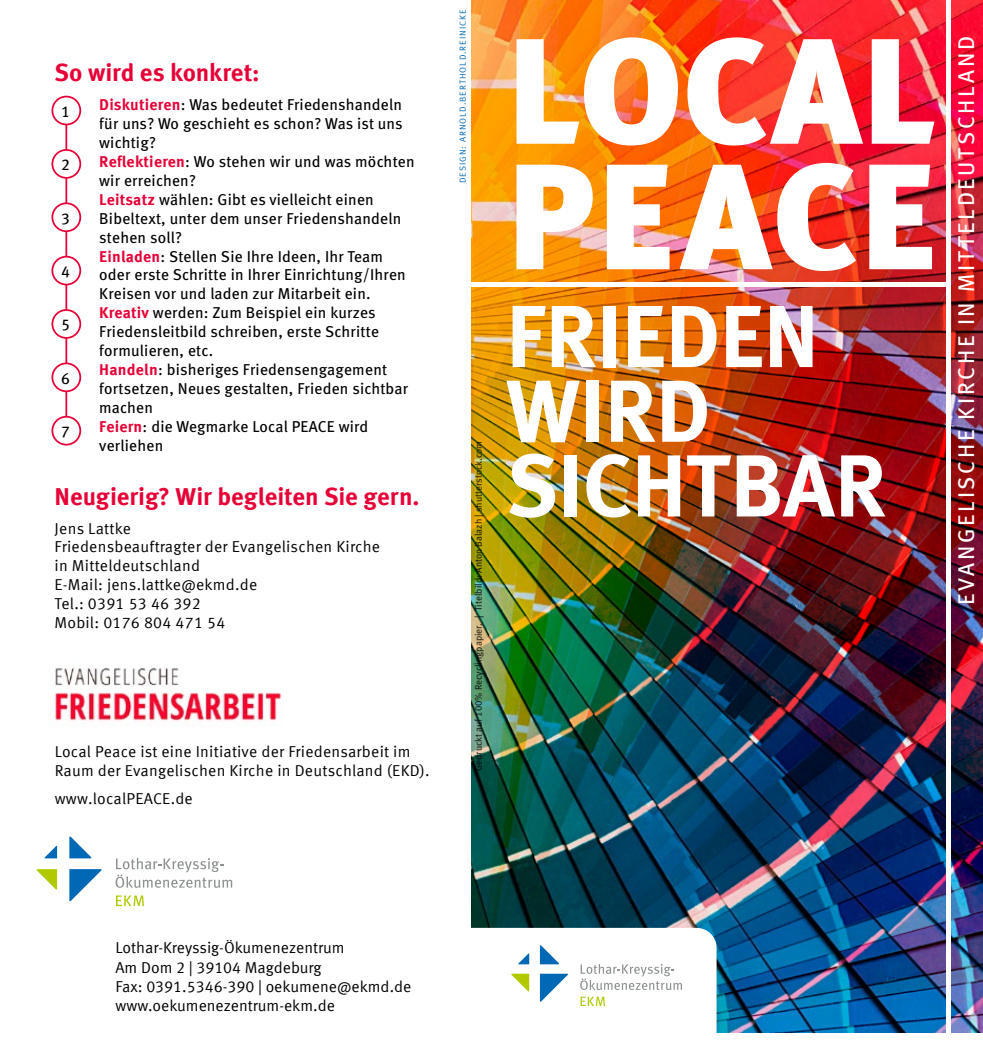
<style>
.page{position:relative;width:983px;height:1042px;background:#fff}
.page>*{position:absolute;margin:0;border:0;box-sizing:border-box;transform-origin:0 0}
.H01{font:900 149.97px/125.5px "Meta OT";letter-spacing:.01em;color:#fff}
.H02{font:700 87.85px/74.7px "Meta Offc";letter-spacing:-.01em;color:#fff}
.H03{font:700 24.5px "Meta Offc";color:#e60036}
.t1{font:22.75px "Meta Book LF";letter-spacing:.12em;color:#fff}
._09_Liste{font:15.75px/18.9px "Meta Book LF";letter-spacing:.015em;color:#000}
._09_Text{font:15.75px/18.9px "Meta Offc Norm";letter-spacing:.015em;color:#000}
.text{font:15.75px "Meta Offc Norm";color:#000}
.t2{font:9.62px "Meta Book LF";color:#000}
.H01-2{font:8.75px "Meta Offc Norm";letter-spacing:.11em;color:#0068b5}
.s1{font-family:"Meta Offc";font-weight:700;color:#e60036}
</style>
<div class="page">
<hr style="left:65px;top:105px;width:2px;height:326px;background:#e60036">
<img style="left:471px;top:0;width:511px;height:1032px">
<div style="left:466px;top:282px;width:484px;height:5px;background:#fff"></div>
<img style="left:54px;top:668px;width:228px;height:55px">
<div style="left:52px;top:97px;width:28px;height:27px;background:#fff;border-radius:50%"></div>
<div style="left:51px;top:96px;width:30px;height:29px;border:2px solid #e60036;border-radius:50%"></div>
<div style="left:52px;top:150px;width:28px;height:28px;background:#fff;border-radius:50%"></div>
<div style="left:51px;top:149px;width:30px;height:30px;border:2px solid #e60036;border-radius:50%"></div>
<div style="left:52px;top:203px;width:28px;height:28px;background:#fff;border-radius:50%"></div>
<div style="left:51px;top:202px;width:30px;height:30px;border:2px solid #e60036;border-radius:50%"></div>
<div style="left:52px;top:257px;width:28px;height:27px;background:#fff;border-radius:50%"></div>
<div style="left:51px;top:256px;width:30px;height:29px;border:2px solid #e60036;border-radius:50%"></div>
<div style="left:52px;top:310px;width:28px;height:28px;background:#fff;border-radius:50%"></div>
<div style="left:51px;top:309px;width:30px;height:30px;border:2px solid #e60036;border-radius:50%"></div>
<div style="left:52px;top:363px;width:28px;height:28px;background:#fff;border-radius:50%"></div>
<div style="left:51px;top:362px;width:30px;height:30px;border:2px solid #e60036;border-radius:50%"></div>
<div style="left:52px;top:417px;width:28px;height:28px;background:#fff;border-radius:50%"></div>
<div style="left:51px;top:416px;width:30px;height:29px;border:2px solid #e60036;border-radius:50%"></div>
<div style="left:945px;top:0;width:5px;height:1042px;background:#fff"></div>
<svg style="left:36px;top:836px;width:66px;height:65px"></svg>
<svg style="left:115px;top:858px;width:117px;height:30px"></svg>
<svg style="left:116px;top:895px;width:28px;height:11px"></svg>
<svg style="left:471px;top:928px;width:245px;height:104px"></svg>
<p class="H03" style="left:55px;top:58px;width:206px">So wird es konkret:</p>
<p class="_09_Liste" style="left:99px;top:95px;width:305px;text-align:justify"><span class="s1">Diskutieren</span>: Was bedeutet Friedenshandeln für uns? Wo geschieht es schon? Was ist uns wichtig?</p>
<p class="_09_Liste" style="left:99px;top:152px;width:317px"><span class="s1">Reflektieren</span>: Wo stehen wir und was möchten wir erreichen?</p>
<p class="_09_Liste" style="left:99px;top:189px;width:303px"><span class="s1">Leitsatz</span> wählen: Gibt es vielleicht einen<br>Bibeltext, unter dem unser Friedenshandeln stehen soll?</p>
<p class="_09_Liste" style="left:99px;top:246px;width:308px"><span class="s1">Einladen</span>: Stellen Sie Ihre Ideen, Ihr Team oder erste Schritte in Ihrer Einrichtung/Ihren<br>Kreisen vor und laden zur Mitarbeit ein.</p>
<p class="_09_Liste" style="left:99px;top:303px;width:281px"><span class="s1">Kreativ</span> werden: Zum Beispiel ein kurzes<br>Friedensleitbild schreiben, erste Schritte formulieren, etc.</p>
<p class="_09_Liste" style="left:99px;top:360px;width:310px"><span class="s1">Handeln</span>: bisheriges Friedensengagement fortsetzen, Neues gestalten, Frieden sichtbar machen</p>
<p class="_09_Liste" style="left:99px;top:416px;width:270px"><span class="s1">Feiern</span>: die Wegmarke Local PEACE wird verliehen</p>
<p class="_09_Liste" style="left:61px;top:102px;width:10px">1</p>
<p class="_09_Liste" style="left:61px;top:155px;width:10px">2</p>
<p class="_09_Liste" style="left:61px;top:208px;width:10px">3</p>
<p class="_09_Liste" style="left:61px;top:262px;width:10px">4</p>
<p class="_09_Liste" style="left:61px;top:315px;width:10px">5</p>
<p class="_09_Liste" style="left:61px;top:368px;width:10px">6</p>
<p class="_09_Liste" style="left:61px;top:422px;width:10px">7</p>
<p class="H03" style="left:55px;top:482px;width:366px">Neugierig? Wir begleiten Sie gern.</p>
<p class="_09_Text" style="left:55px;top:519px;width:327px">Jens Lattke<br>Friedensbeauftragter der Evangelischen Kirche in Mitteldeutschland<br>E-Mail: jens.lattke@ekmd.de<br>Tel.: 0391 53 46 392<br>Mobil: 0176 804 471 54</p>
<p class="_09_Text" style="left:55px;top:742px;width:376px">Local Peace ist eine Initiative der Friedensarbeit im<br>Raum der Evangelischen Kirche in Deutschland (EKD).</p>
<p class="_09_Text" style="left:55px;top:790px;width:140px">www.localPEACE.de</p>
<p class="H01-2" style="left:457px;top:183px;width:175px;rotate:-90deg">DESIGN: ARNOLD.BERTHOLD.REINICKE</p>
<p class="t2" style="left:472px;top:771px;width:331px;rotate:-90deg">Gedruckt auf 100% Recyclingpapier. | Titelbild: Anton Balazh | shutterstock.com</p>
<p class="H01" style="left:506px;top:35px;width:430px">LOCAL<br>PEACE</p>
<p class="H02" style="left:506px;top:302px;width:382px">FRIEDEN<br>WIRD<br>SICHTBAR</p>
<p class="t1" style="left:951px;top:605px;width:571px;rotate:-90deg">EVANGELISCHE KIRCHE IN MITTELDEUTSCHLAND</p>
<p class="text" style="left:115px;top:939px;width:231px">Lothar-Kreyssig-Ökumenezentrum</p>
<p class="text" style="left:115px;top:958px;width:208px">Am Dom 2 | 39104 Magdeburg</p>
<p class="text" style="left:115px;top:977px;width:297px">Fax: 0391.5346-390 | oekumene@ekmd.de</p>
<p class="text" style="left:115px;top:996px;width:221px">www.oekumenezentrum-ekm.de</p>
</div>
